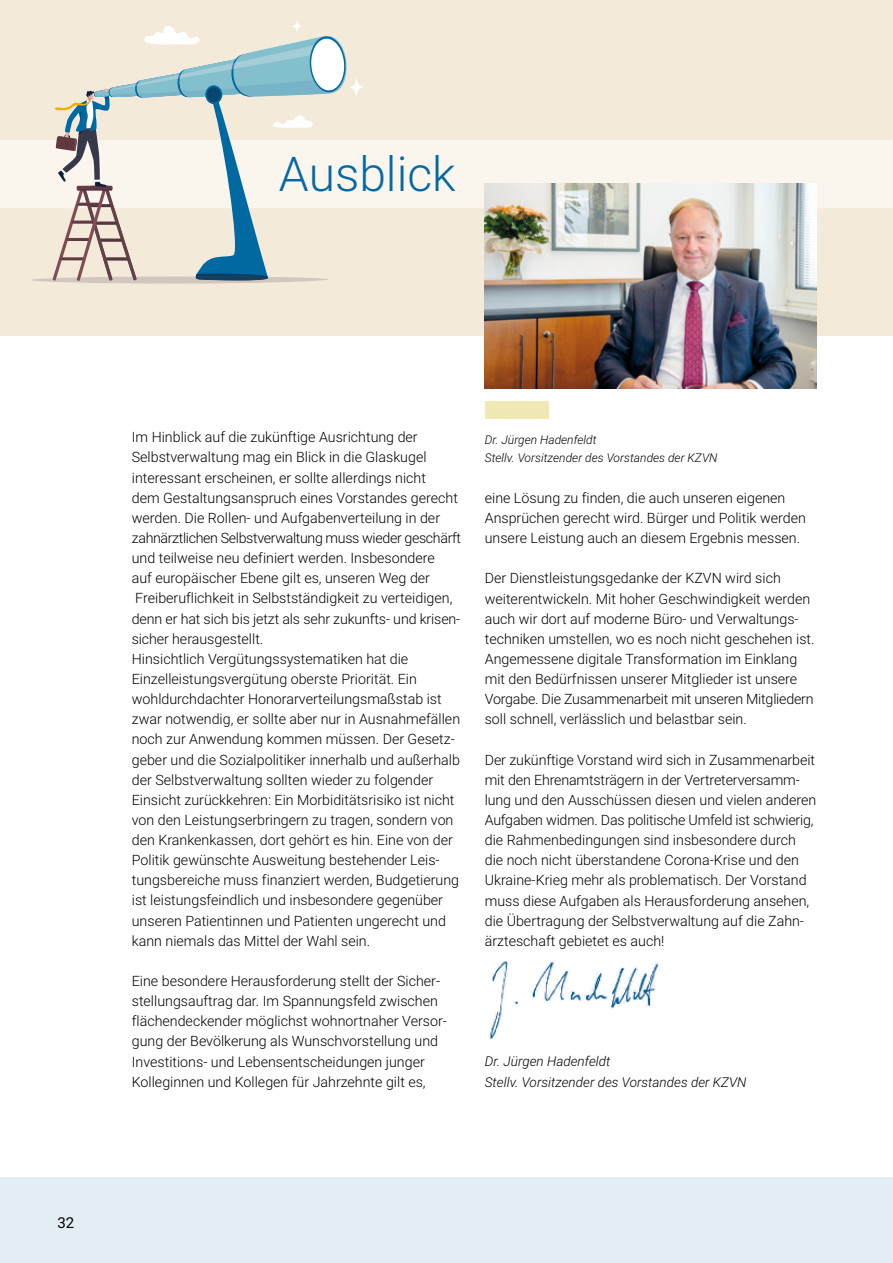
<style>
.page{position:relative;width:893px;height:1263px;background:#fff}
.page>*{position:absolute;margin:0;border:0;box-sizing:border-box;transform-origin:0 0}
.t1{font:300 48px "Roboto";color:#0468a5}
.t2{font:15px "Roboto";color:#000}
.t3{font:300 14.25px/20.1px "Roboto";color:#000}
.t4{font:italic 300 13.5px/20.1px "Roboto";color:#000}
.t5{font:italic 300 12px/18px "Roboto";color:#000}
</style>
<div class="page">
<div style="left:0;top:0;width:893px;height:336px;background:#f4eada"></div>
<div style="left:0;top:140px;width:893px;height:68px;background:#faf5ed"></div>
<svg style="left:349px;top:76px;width:15px;height:22px"></svg>
<svg style="left:292px;top:19px;width:10px;height:15px"></svg>
<svg style="left:31px;top:26px;width:324px;height:258px"></svg>
<div style="left:0;top:1178px;width:893px;height:85px;background:#e2eef4"></div>
<img style="left:489px;top:960px;width:171px;height:79px">
<img style="left:485px;top:184px;width:331px;height:204px">
<div style="left:485px;top:401px;width:64px;height:17px;background:#f1e9b4"></div>
<h1 class="t1" style="left:279px;top:140px;width:178px">Ausblick</h1>
<p class="t2" style="left:57px;top:1212px;width:18px">32</p>
<p class="t3" style="left:132px;top:427px;width:331px">Im Hinblick auf die zukünftige Ausrichtung der Selbstverwaltung mag ein Blick in die Glaskugel interessant erscheinen, er sollte allerdings nicht<br>dem Gestaltungsanspruch eines Vorstandes gerecht werden. Die Rollen- und Aufgabenverteilung in der zahnärztlichen Selbstverwaltung muss wieder geschärft und teilweise neu definiert werden. Insbesondere<br>auf europäischer Ebene gilt es, unseren Weg der Freiberuflichkeit in Selbstständigkeit zu verteidigen, denn er hat sich bis jetzt als sehr zukunfts- und krisen&shy;sicher herausgestellt.<br>Hinsichtlich Vergütungssystematiken hat die Einzelleistungsvergütung oberste Priorität. Ein wohldurchdachter Honorarverteilungsmaßstab ist zwar notwendig, er sollte aber nur in Ausnahmefällen noch zur Anwendung kommen müssen. Der Gesetz&shy;geber und die Sozialpolitiker innerhalb und außerhalb der Selbstverwaltung sollten wieder zu folgender Einsicht zurückkehren: Ein Morbiditätsrisiko ist nicht von den Leistungserbringern zu tragen, sondern von den Krankenkassen, dort gehört es hin. Eine von der Politik gewünschte Ausweitung bestehender Leis&shy;tungsbereiche muss finanziert werden, Budgetierung ist leistungsfeindlich und insbesondere gegenüber unseren Patientinnen und Patienten ungerecht und kann niemals das Mittel der Wahl sein.</p>
<p class="t3" style="left:132px;top:970px;width:317px">Eine besondere Herausforderung stellt der Sicher&shy;stellungsauftrag dar. Im Spannungsfeld zwischen flächendeckender möglichst wohnortnaher Versor&shy;gung der Bevölkerung als Wunschvorstellung und Investitions- und Lebensentscheidungen junger Kolleginnen und Kollegen für Jahrzehnte gilt es,</p>
<p class="t5" style="left:485px;top:430px;width:234px">Dr. Jürgen Hadenfeldt<br>Stellv. Vorsitzender des Vorstandes der KZVN</p>
<p class="t3" style="left:485px;top:487px;width:323px">eine Lösung zu finden, die auch unseren eigenen<br>Ansprüchen gerecht wird. Bürger und Politik werden unsere Leistung auch an diesem Ergebnis messen.</p>
<p class="t3" style="left:485px;top:568px;width:331px">Der Dienstleistungsgedanke der KZVN wird sich weiterentwickeln. Mit hoher Geschwindigkeit werden auch wir dort auf moderne Büro- und Verwaltungs&shy;techniken umstellen, wo es noch nicht geschehen ist.<br>Angemessene digitale Transformation im Einklang mit den Bedürfnissen unserer Mitglieder ist unsere Vorgabe. Die Zusammenarbeit mit unseren Mitgliedern soll schnell, verlässlich und belastbar sein.</p>
<p class="t3" style="left:485px;top:749px;width:333px">Der zukünftige Vorstand wird sich in Zusammenarbeit mit den Ehrenamtsträgern in der Vertreterversamm&shy;lung und den Ausschüssen diesen und vielen anderen Aufgaben widmen. Das politische Umfeld ist schwierig, die Rahmenbedingungen sind insbesondere durch die noch nicht überstandene Corona-Krise und den Ukraine-Krieg mehr als problematisch. Der Vorstand muss diese Aufgaben als Herausforderung ansehen, die Übertragung der Selbstverwaltung auf die Zahn&shy;ärzteschaft gebietet es auch!</p>
<p class="t4" style="left:485px;top:1051px;width:263px">Dr. Jürgen Hadenfeldt<br>Stellv. Vorsitzender des Vorstandes der KZVN</p>
</div>
